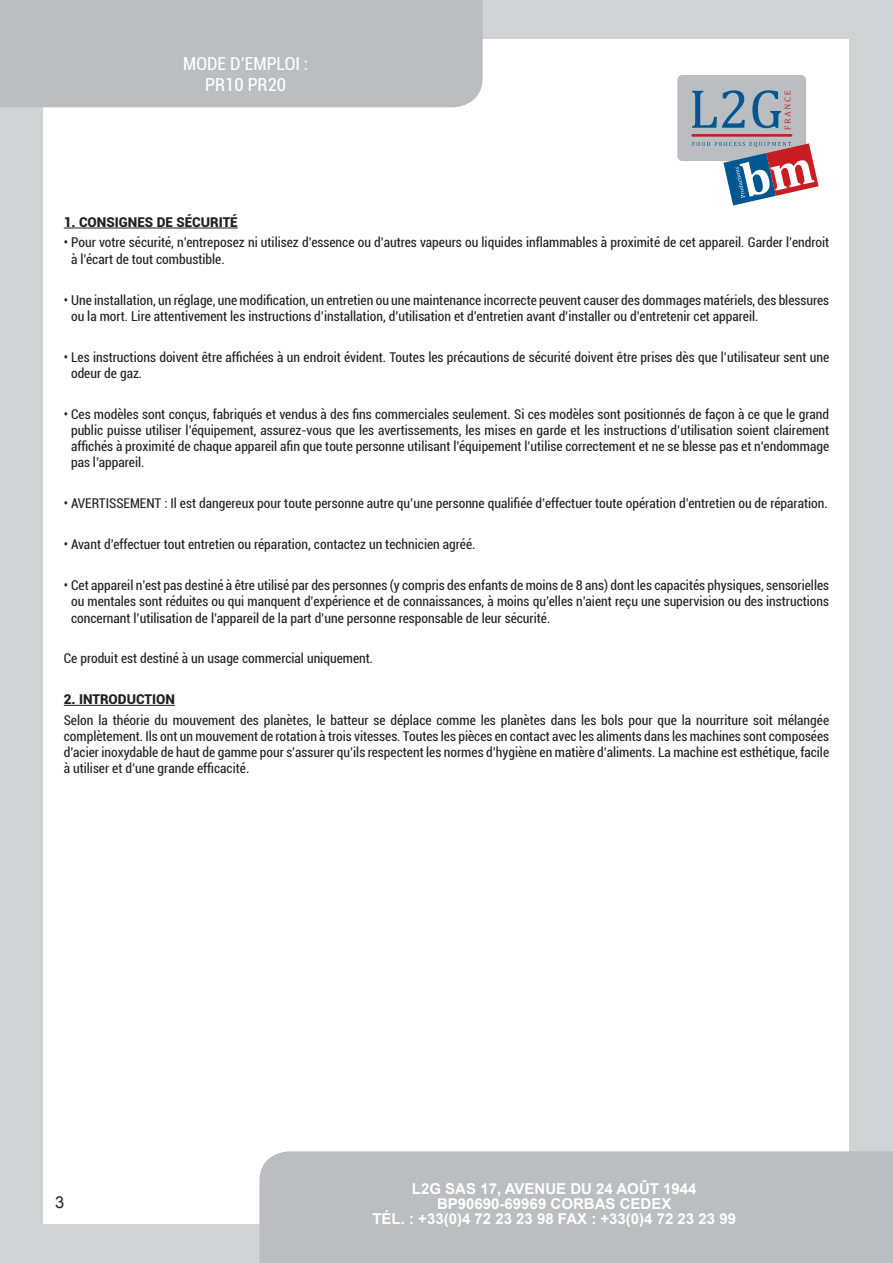
<style>
.page{position:relative;width:893px;height:1263px;background:#d1d2d4}
.page>*{position:absolute;margin:0;border:0;box-sizing:border-box;transform-origin:0 0}
.t1{font:condensed 18px/21px "Roboto";color:#fff;text-align:center}
.t2{font:16.5px "Arial";color:#231f20}
.t3{font:700 15px/15px "Arial";color:#fff;text-align:center}
.paragraphe{font:condensed 13.5px/16.2px "Roboto";color:#231f20}
.paragraphe-2{font:900 13.5px "Roboto";color:#231f20}
</style>
<div class="page">
<div style="left:44px;top:39px;width:805px;height:1185px;background:#fff"></div>
<div style="left:0;top:0;width:483px;height:107px;background:#bcbdc0"></div>
<div style="left:259px;top:1151px;width:634px;height:112px;background:#bcbdc0"></div>
<div style="left:677px;top:75px;width:129px;height:86px;background:#bcbdc0;border-radius:5px"></div>
<svg style="left:692px;top:90px;width:53px;height:38px"></svg>
<svg style="left:752px;top:90px;width:38px;height:40px"></svg>
<hr style="left:691px;top:134px;width:101px;height:3px;background:#c81d23">
<svg style="left:692px;top:142px;width:127px;height:63px"></svg>
<hr style="left:64px;top:228px;width:174px;height:1px;background:#231f20">
<hr style="left:64px;top:705px;width:111px;height:1px;background:#231f20">
<h1 class="t1" style="left:183px;top:52px;width:126px">MODE D’EMPLOI :<br>PR10 PR20</h1>
<p class="paragraphe-2" style="left:64px;top:213px;width:176px">1. CONSIGNES DE SÉCURITÉ</p>
<p class="paragraphe" style="left:71px;top:234px;width:760px;text-indent:-7px">• Pour votre sécurité, n’entreposez ni utilisez d’essence ou d’autres vapeurs ou liquides inflammables à proximité de cet appareil. Garder l’endroit à l’écart de tout combustible.</p>
<p class="paragraphe" style="left:71px;top:291px;width:760px;text-indent:-7px">• Une installation, un réglage, une modification, un entretien ou une maintenance incorrecte peuvent causer des dommages matériels, des blessures ou la mort. Lire attentivement les instructions d’installation, d’utilisation et d’entretien avant d’installer ou d’entretenir cet appareil.</p>
<p class="paragraphe" style="left:71px;top:348px;width:760px;text-indent:-7px">• Les instructions doivent être affichées à un endroit évident. Toutes les précautions de sécurité doivent être prises dès que l’utilisateur sent une odeur de gaz.</p>
<p class="paragraphe" style="left:71px;top:405px;width:760px;text-align:justify;text-indent:-7px">• Ces modèles sont conçus, fabriqués et vendus à des fins commerciales seulement. Si ces modèles sont positionnés de façon à ce que le grand public puisse utiliser l’équipement, assurez-vous que les avertissements, les mises en garde et les instructions d’utilisation soient clairement affichés à proximité de chaque appareil afin que toute personne utilisant l’équipement l’utilise correctement et ne se blesse pas et n’endommage pas l’appareil.</p>
<p class="paragraphe" style="left:64px;top:495px;width:765px">• AVERTISSEMENT : Il est dangereux pour toute personne autre qu’une personne qualifiée d’effectuer toute opération d’entretien ou de réparation.</p>
<p class="paragraphe" style="left:64px;top:536px;width:413px">• Avant d’effectuer tout entretien ou réparation, contactez un technicien agréé.</p>
<p class="paragraphe" style="left:71px;top:577px;width:760px;text-align:justify;text-indent:-7px">• Cet appareil n’est pas destiné à être utilisé par des personnes (y compris des enfants de moins de 8 ans) dont les capacités physiques, sensorielles ou mentales sont réduites ou qui manquent d’expérience et de connaissances, à moins qu’elles n’aient reçu une supervision ou des instructions concernant l’utilisation de l’appareil de la part d’une personne responsable de leur sécurité.</p>
<p class="paragraphe" style="left:64px;top:650px;width:311px">Ce produit est destiné à un usage commercial uniquement.</p>
<p class="paragraphe-2" style="left:64px;top:690px;width:113px">2. INTRODUCTION</p>
<p class="paragraphe" style="left:64px;top:711px;width:767px;text-align:justify">Selon la théorie du mouvement des planètes, le batteur se déplace comme les planètes dans les bols pour que la nourriture soit mélangée complètement. Ils ont un mouvement de rotation à trois vitesses. Toutes les pièces en contact avec les aliments dans les machines sont composées d’acier inoxydable de haut de gamme pour s’assurer qu’ils respectent les normes d’hygiène en matière d’aliments. La machine est esthétique, facile à utiliser et d’une grande efficacité.</p>
<p class="t2" style="left:55px;top:1191px;width:11px">3</p>
<p class="t3" style="left:372px;top:1181px;width:365px">L2G SAS 17, AVENUE DU 24 AOÛT 1944<br>BP90690-69969 CORBAS CEDEX<br>TÉL. : +33(0)4 72 23 23 98 FAX : +33(0)4 72 23 23 99</p>
</div>
